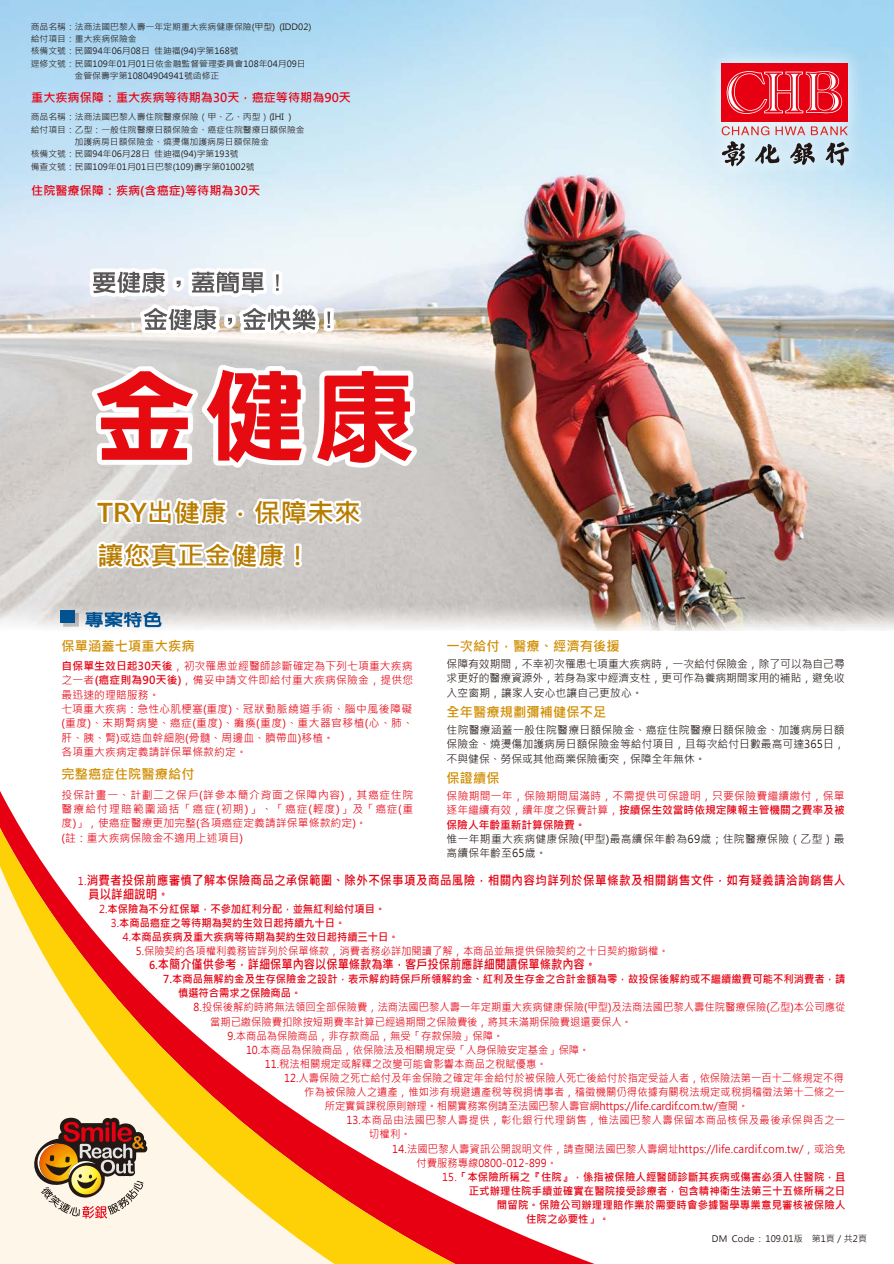
<style>
.page{position:relative;width:894px;height:1264px;background:#fff}
.page>*{position:absolute;margin:0;border:0;box-sizing:border-box;transform-origin:0 0}
.t1{font:700 25.5px/43.3px "Microsoft Jheng Hei";color:#d18e04;scale:1.05 1}
.t2{font:700 13.5px "Microsoft Jheng Hei";letter-spacing:.01em;color:#d18e04}
.t3{font:700 12.75px/14.1px "Microsoft Jheng Hei";letter-spacing:.035em;color:#e60012;scale:.91 1}
.t4{font:700 12.75px "Microsoft Jheng Hei";letter-spacing:.015em;color:#e60012;scale:.88 1}
.t5{font:700 12.15px "Microsoft Jheng Hei";color:#e60012}
.t6{font:10.95px/14.2px "Microsoft Jheng Hei";letter-spacing:.025em;color:#e60012}
.t7{font:10.95px/14.2px "Microsoft Jheng Hei";letter-spacing:.005em;color:#221815;text-align:justify}
.t8{font:10.95px/14.2px "Microsoft Jheng Hei";letter-spacing:.06em;color:#e60012}
.t9{font:10.95px/14.2px "Microsoft Jheng Hei";letter-spacing:.03em;color:#221815}
.t10{font:10.8px/14.1px "Microsoft Jheng Hei";color:#e60012;scale:.95 1}
.t11{font:700 10.8px/14.1px "Microsoft Jheng Hei";letter-spacing:.005em;color:#e60012;scale:.95 1}
.t12{font:700 10.8px "Microsoft Jheng Hei";letter-spacing:.005em;color:#e60012;scale:.96 1}
.t13{font:10.8px "Microsoft Jheng Hei";letter-spacing:.045em;color:#e60012;scale:.95 1}
.t14{font:9px "Microsoft Jheng Hei";color:#221815}
.t15{font:8.7px "Microsoft Jheng Hei";color:#221815}
.s1{font-weight:700}
.s2{font-weight:400;font-size:10.8px}
.s3{font-weight:400}
.s4{font-size:10.8px}
</style>
<div class="page">
<img style="left:0;top:0;width:893px;height:630px">
<svg style="left:82px;top:261px;width:351px;height:220px"></svg>
<svg style="left:63px;top:613px;width:16px;height:13px"></svg>
<div style="left:60px;top:610px;width:14px;height:12px;background:#005293"></div>
<svg style="left:85px;top:611px;width:77px;height:16px"></svg>
<svg style="left:93px;top:493px;width:273px;height:79px"></svg>
<svg style="left:0;top:791px;width:592px;height:472px"></svg>
<svg style="left:31px;top:1117px;width:116px;height:101px;background:#b99a83"></svg>
<img style="left:698px;top:39px;width:174px;height:150px">
<div style="left:721px;top:63px;width:126px;height:59px;background:#e60012"></div>
<svg style="left:726px;top:71px;width:115px;height:43px"></svg>
<svg style="left:721px;top:126px;width:127px;height:40px;background:#b5b6be"></svg>
<p class="t15" style="left:31px;top:21px;width:282px">商品名稱：法商法國巴黎人壽一年定期重大疾病健康保險(甲型) (IDD02)</p>
<p class="t15" style="left:31px;top:33px;width:108px">給付項目：重大疾病保險金</p>
<p class="t15" style="left:31px;top:46px;width:209px">核備文號：民國94年06月08日 佳廸福(94)字第168號</p>
<p class="t15" style="left:31px;top:58px;width:276px">逕修文號：民國109年01月01日依金融監督管理委員會108年04月09日</p>
<p class="t15" style="left:75px;top:71px;width:146px">金管保壽字第10804904941號函修正</p>
<p class="t5" style="left:31px;top:90px;width:321px">重大疾病保障：重大疾病等待期為30天，癌症等待期為90天</p>
<p class="t15" style="left:31px;top:111px;width:262px">商品名稱：法商法國巴黎人壽住院醫療保險（甲、乙、丙型）(IHI )</p>
<p class="t15" style="left:31px;top:124px;width:275px">給付項目：乙型：一般住院醫療日額保險金、癌症住院醫療日額保險金</p>
<p class="t15" style="left:75px;top:136px;width:196px">加護病房日額保險金、燒燙傷加護病房日額保險金</p>
<p class="t15" style="left:31px;top:149px;width:209px">核備文號：民國94年06月28日 佳迪福(94)字第193號</p>
<p class="t15" style="left:31px;top:161px;width:225px">備查文號：民國109年01月01日巴黎(109)壽字第01002號</p>
<p class="t5" style="left:31px;top:183px;width:230px">住院醫療保障：疾病(含癌症)等待期為30天</p>
<h1 class="t1" style="left:97px;top:490px;width:253px">TRY出健康．保障未來讓您真正金健康！</h1>
<p class="t2" style="left:62px;top:637px;width:134px">保單涵蓋七項重大疾病</p>
<p class="t6" style="left:62px;top:658px;width:353px"><span class="s1">自保單生效日起30天後</span>，初次罹患並經醫師診斷確定為下列七項重大疾病之一者<span class="s1">(癌症則為90天後)</span>，備妥申請文件即給付重大疾病保險金，提供您最迅速的理賠服務。<br>七項重大疾病：急性心肌梗塞(重度)、冠狀動脈繞道手術、腦中風後障礙(重度)、末期腎病變、癌症(重度)、癱瘓(重度)、重大器官移植(心、肺、肝、胰、腎)或造血幹細胞(骨髓、周邊血、臍帶血)移植。<br>各項重大疾病定義請詳保單條款約定。</p>
<p class="t2" style="left:62px;top:765px;width:134px">完整癌症住院醫療給付</p>
<p class="t8" style="left:62px;top:787px;width:353px">投保計畫一、計劃二之保戶(詳參本簡介背面之保障內容)，其癌症住院醫療給付理賠範圍涵括「癌症(初期)」、「癌症(輕度)」及「癌症(重度)」，使癌症醫療更加完整(各項癌症定義請詳保單條款約定)。<br>(註：重大疾病保險金不適用上述項目)</p>
<p class="t2" style="left:446px;top:637px;width:174px">一次給付，醫療、經濟有後援</p>
<p class="t7" style="left:446px;top:656px;width:399px">保障有效期間，不幸初次罹患七項重大疾病時，一次給付保險金，除了可以為自己尋求更好的醫療資源外，若身為家中經濟支柱，更可作為養病期間家用的補貼，避免收入空窗期，讓家人安心也讓自己更放心。</p>
<p class="t2" style="left:446px;top:703px;width:161px">全年醫療規劃彌補健保不足</p>
<p class="t7" style="left:446px;top:722px;width:399px">住院醫療涵蓋一般住院醫療日額保險金、癌症住院醫療日額保險金、加護病房日額保險金、燒燙傷加護病房日額保險金等給付項目，且每次給付日數最高可達365日，不與健保、勞保或其他商業保險衝突，保障全年無休。</p>
<p class="t2" style="left:446px;top:769px;width:55px">保證續保</p>
<p class="t6" style="left:446px;top:788px;width:399px;text-align:justify">保險期間一年，保險期間屆滿時，不需提供可保證明，只要保險費繼續繳付，保單逐年繼續有效，續年度之保費計算，<span class="s1">按續保生效當時依規定陳報主管機關之費率及被保險人年齡重新計算保險費。</span></p>
<p class="t9" style="left:446px;top:831px;width:399px">惟一年期重大疾病健康保險(甲型)最高續保年齡為69歲；住院醫療保險（乙型）最高續保年齡至65歲。</p>
<p class="t3" style="left:88px;top:872px;width:833px;text-indent:-10px"><span class="s2">1.</span>消費者投保前應審慎了解本保險商品之承保範圍、除外不保事項及商品風險，相關內容均詳列於保單條款及相關銷售文件，如有疑義請洽詢銷售人員以詳細說明。</p>
<p class="t11" style="left:111px;top:901px;width:290px;text-indent:-12px"><span class="s3">2.</span>本保險為不分紅保單，不參加紅利分配，並無紅利給付項目。<br><span class="s3">3.</span>本商品癌症之等待期為契約生效日起持續九十日。</p>
<p class="t10" style="left:136px;top:929px;width:562px;text-indent:-13px">4.<span class="s1">本商品疾病及重大疾病等待期為契約生效日起持續三十日。<br></span>5.保險契約各項權利義務皆詳列於保單條款，消費者務必詳加閱讀了解，本商品並無提供保險契約之十日契約撤銷權。</p>
<p class="t4" style="left:149px;top:956px;width:509px"><span class="s4">6.</span>本簡介僅供參考，詳細保單內容以保單條款為準，客戶投保前應詳細閱讀保單條款內容。</p>
<p class="t11" style="left:178px;top:972px;width:704px;text-indent:-15px">7.本商品無解約金及生存保險金之設計，表示解約時保戶所領解約金、紅利及生存金之合計金額為零，故投保後解約或不繼續繳費可能不利消費者，請慎選符合需求之保險商品。</p>
<p class="t10" style="left:193px;top:1000px;width:687px">8.投保後解約時將無法領回全部保險費，法商法國巴黎人壽一年定期重大疾病健康保險(甲型)及法商法國巴黎人壽住院醫療保險(乙型)本公司應從</p>
<p class="t10" style="left:210px;top:1014px;width:445px">當期已繳保險費扣除按短期費率計算已經過期間之保險費後，將其未滿期保險費退還要保人。</p>
<p class="t10" style="left:227px;top:1028px;width:292px">9.本商品為保險商品，非存款商品，無受「存款保險」保障。</p>
<p class="t10" style="left:246px;top:1042px;width:363px">10.本商品為保險商品，依保險法及相關規定受「人身保險安定基金」保障。</p>
<p class="t10" style="left:265px;top:1056px;width:298px">11.稅法相關規定或解釋之改變可能會影響本商品之稅賦優惠。</p>
<p class="t10" style="left:284px;top:1070px;width:590px">12.人壽保險之死亡給付及年金保險之確定年金給付於被保險人死亡後給付於指定受益人者，依保險法第一百十二條規定不得</p>
<p class="t10" style="left:304px;top:1084px;width:570px">作為被保險人之遺產，惟如涉有規避遺產稅等稅捐情事者，稽徵機關仍得依據有關稅法規定或稅捐稽徵法第十二條之一</p>
<p class="t10" style="left:325px;top:1099px;width:447px">所定實質課稅原則辦理。相關實務案例請至法國巴黎人壽官網https://life.cardif.com.tw/查閱。</p>
<p class="t13" style="left:346px;top:1113px;width:526px">13.本商品由法國巴黎人壽提供，彰化銀行代理銷售，惟法國巴黎人壽保留本商品核保及最後承保與否之一</p>
<p class="t10" style="left:369px;top:1127px;width:46px">切權利。</p>
<p class="t10" style="left:392px;top:1141px;width:478px">14.法國巴黎人壽資訊公開說明文件，請查閱法國巴黎人壽網址https://life.cardif.com.tw/，或洽免</p>
<p class="t10" style="left:416px;top:1155px;width:149px">付費服務專線0800-012-899。</p>
<p class="t12" style="left:442px;top:1169px;width:421px"><span class="s3">15.</span>「本保險所稱之『住院』，係指被保險人經醫師診斷其疾病或傷害必須入住醫院，且</p>
<p class="t12" style="left:468px;top:1183px;width:393px">正式辦理住院手續並確實在醫院接受診療者，包含精神衛生法第三十五條所稱之日</p>
<p class="t12" style="left:496px;top:1198px;width:364px">間留院。保險公司辦理理賠作業於需要時會參據醫學專業意見審核被保險人</p>
<p class="t12" style="left:526px;top:1212px;width:88px">住院之必要性」。</p>
<p class="t14" style="left:711px;top:1232px;width:157px">DM Code : 109.01版 第1頁／共2頁</p>
</div>
